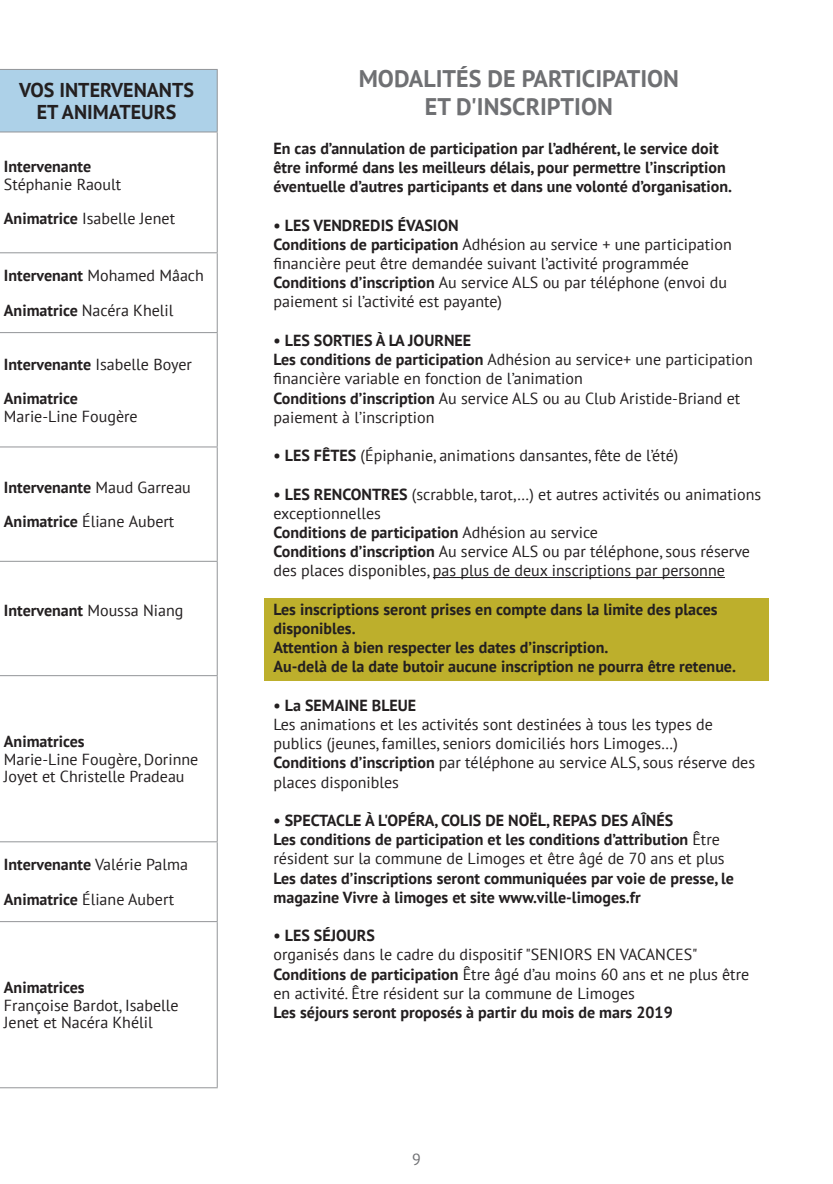
<style>
.page{position:relative;width:833px;height:1184px;background:#fff}
.page>*{position:absolute;margin:0;border:0;box-sizing:border-box;transform-origin:0 0}
.t1{font:700 24px/28.8px "PT Sans";color:#6f7073;text-align:center}
.t2{font:700 20px/21.6px "PT Sans";color:#231f20;text-align:center}
.t3{font:16px/19.2px "PT Sans";color:#231f20}
.t4{font:700 16px/19.2px "PT Sans";color:#231f20}
.t5{font:16px "PT Sans";color:#6f7073}
.s1{font-weight:700}
.s2{font-weight:400}
</style>
<div class="page">
<div style="left:264px;top:598px;width:505px;height:82px;background:#bdaf2c"></div>
<hr style="left:433px;top:577px;width:291px;height:1px;background:#231f20">
<div style="left:0;top:70px;width:217px;height:61px;background:#add1e8"></div>
<hr style="left:0;top:69px;width:218px;height:1px;background:#939598">
<hr style="left:217px;top:70px;width:1px;height:61px;background:#939598">
<hr style="left:0;top:131px;width:218px;height:1px;background:#939598">
<hr style="left:217px;top:132px;width:1px;height:120px;background:#939598">
<hr style="left:217px;top:253px;width:1px;height:79px;background:#939598">
<hr style="left:217px;top:333px;width:1px;height:113px;background:#939598">
<hr style="left:0;top:252px;width:218px;height:1px;background:#939598">
<hr style="left:0;top:332px;width:218px;height:1px;background:#939598">
<hr style="left:0;top:446px;width:218px;height:1px;background:#939598">
<hr style="left:217px;top:447px;width:1px;height:114px;background:#939598">
<hr style="left:0;top:561px;width:218px;height:1px;background:#939598">
<hr style="left:217px;top:562px;width:1px;height:113px;background:#939598">
<hr style="left:0;top:675px;width:218px;height:1px;background:#939598">
<hr style="left:217px;top:676px;width:1px;height:165px;background:#939598">
<hr style="left:0;top:841px;width:218px;height:1px;background:#939598">
<hr style="left:217px;top:842px;width:1px;height:79px;background:#939598">
<hr style="left:0;top:921px;width:218px;height:1px;background:#939598">
<hr style="left:217px;top:922px;width:1px;height:165px;background:#939598">
<hr style="left:0;top:1087px;width:218px;height:1px;background:#939598">
<p class="t2" style="left:19px;top:79px;width:176px">VOS INTERVENANTS<br>ET ANIMATEURS</p>
<p class="t4" style="left:4px;top:157px;width:89px">Intervenante</p>
<p class="t3" style="left:4px;top:166px;width:173px;line-height:34.6px">Stéphanie Raoult<br><span class="s1">Animatrice</span> Isabelle Jenet</p>
<p class="t3" style="left:4px;top:258px;width:201px;line-height:34.6px"><span class="s1">Intervenant</span> Mohamed Mâach<br><span class="s1">Animatrice</span> Nacéra Khelil</p>
<p class="t4" style="left:4px;top:347px;width:189px;line-height:34.6px">Intervenante <span class="s2">Isabelle Boyer<br></span>Animatrice</p>
<p class="t3" style="left:4px;top:406px;width:135px">Marie-Line Fougère</p>
<p class="t3" style="left:4px;top:470px;width:188px;line-height:34.6px"><span class="s1">Intervenante</span> Maud Garreau<br><span class="s1">Animatrice</span> Éliane Aubert</p>
<p class="t4" style="left:4px;top:600px;width:181px">Intervenant <span class="s2">Moussa Niang</span></p>
<p class="t4" style="left:4px;top:732px;width:82px">Animatrices</p>
<p class="t3" style="left:4px;top:750px;width:196px;line-height:17.2px">Marie-Line Fougère, Dorinne<br>Joyet et Christelle Pradeau</p>
<p class="t3" style="left:4px;top:847px;width:186px;line-height:34.6px"><span class="s1">Intervenante</span> Valérie Palma<br><span class="s1">Animatrice</span> Éliane Aubert</p>
<p class="t4" style="left:4px;top:978px;width:82px">Animatrices</p>
<p class="t3" style="left:4px;top:996px;width:176px;line-height:17.2px">Françoise Bardot, Isabelle<br>Jenet et Nacéra Khélil</p>
<h1 class="t1" style="left:358px;top:63px;width:322px">MODALITÉS DE PARTICIPATION<br>ET D'INSCRIPTION</h1>
<p class="t4" style="left:273px;top:138px;width:460px">En cas d’annulation de participation par l’adhérent, le service doit être informé dans les meilleurs délais, pour permettre l’inscription éventuelle d’autres participants et dans une volonté d’organisation.</p>
<p class="t3" style="left:273px;top:215px;width:460px"><span class="s1">• LES VENDREDIS ÉVASION<br>Conditions de participation</span> Adhésion au service + une participation financière peut être demandée suivant l’activité programmée <span class="s1">Conditions d’inscription</span> Au service ALS ou par téléphone (envoi du paiement si l’activité est payante)</p>
<p class="t3" style="left:273px;top:330px;width:480px"><span class="s1">• LES SORTIES À LA JOURNEE<br>Les conditions de participation</span> Adhésion au service+ une participation financière variable en fonction de l’animation<br><span class="s1">Conditions d’inscription</span> Au service ALS ou au Club Aristide-Briand et paiement à l’inscription</p>
<p class="t3" style="left:273px;top:445px;width:406px"><span class="s1">• LES FÊTES</span> (Épiphanie, animations dansantes, fête de l’été)</p>
<p class="t3" style="left:273px;top:484px;width:489px"><span class="s1">• LES RENCONTRES</span> (scrabble, tarot,…) et autres activités ou animations exceptionnelles<br><span class="s1">Conditions de participation</span> Adhésion au service<br><span class="s1">Conditions d’inscription</span> Au service ALS ou par téléphone, sous réserve des places disponibles, pas plus de deux inscriptions par personne</p>
<p class="t4" style="left:273px;top:599px;width:464px">Les inscriptions seront prises en compte dans la limite des places disponibles.<br>Attention à bien respecter les dates d’inscription.<br>Au-delà de la date butoir aucune inscription ne pourra être retenue.</p>
<p class="t4" style="left:273px;top:695px;width:144px">• La SEMAINE BLEUE</p>
<p class="t3" style="left:273px;top:714px;width:483px">Les animations et les activités sont destinées à tous les types de publics (jeunes, familles, seniors domiciliés hors Limoges…)<br><span class="s1">Conditions d’inscription</span> par téléphone au service ALS, sous réserve des places disponibles</p>
<p class="t4" style="left:273px;top:810px;width:452px">• SPECTACLE À L'OPÉRA, COLIS DE NOËL, REPAS DES AÎNÉS<br>Les conditions de participation et les conditions d’attribution <span class="s2">Être résident sur la commune de Limoges et être âgé de 70 ans et plus</span></p>
<p class="t4" style="left:273px;top:868px;width:462px">Les dates d’inscriptions seront communiquées par voie de presse, le magazine Vivre à limoges et site www.ville-limoges.fr</p>
<p class="t4" style="left:273px;top:926px;width:103px">• LES SÉJOURS</p>
<p class="t3" style="left:273px;top:945px;width:477px">organisés dans le cadre du dispositif "SENIORS EN VACANCES"<br><span class="s1">Conditions de participation</span> Être âgé d’au moins 60 ans et ne plus être en activité. Être résident sur la commune de Limoges</p>
<p class="t4" style="left:273px;top:1002px;width:400px">Les séjours seront proposés à partir du mois de mars 2019</p>
<p class="t5" style="left:412px;top:1149px;width:10px">9</p>
</div>
